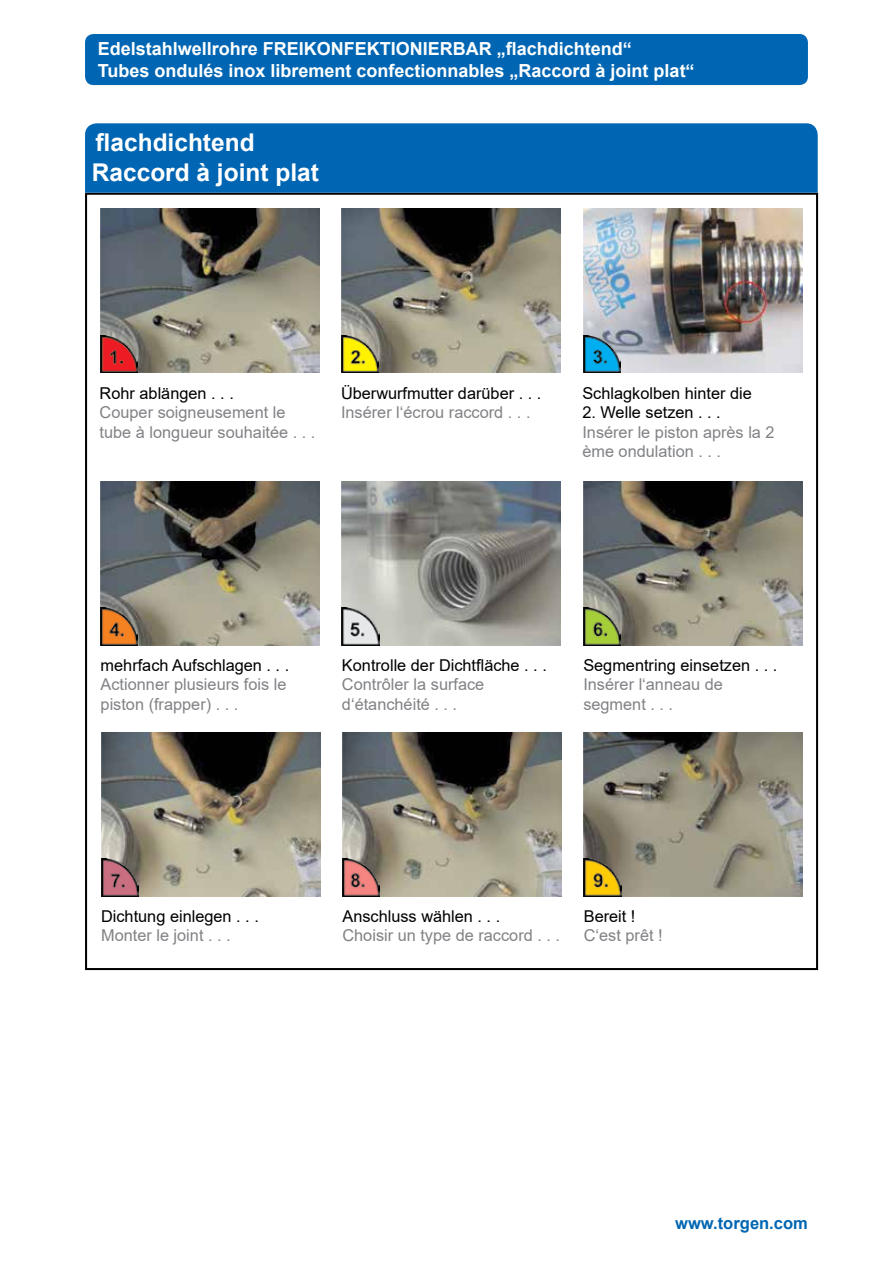
<style>
.page{position:relative;width:893px;height:1263px;background:#fff}
.page>*{position:absolute;margin:0;border:0;box-sizing:border-box;transform-origin:0 0}
.t1{font:700 24.45px/29.4px "Arial";color:#fff}
.t2{font:700 18px/21.6px "Arial";color:#fff}
.t3{font:700 16.5px "Arial";color:#0066b3}
.t4{font:16.35px/19.6px "Arial";color:#808285}
.t5{font:16.35px "Arial";color:#000}
</style>
<div class="page">
<div style="left:85px;top:34px;width:723px;height:51px;background:#0066b3;border-radius:9px"></div>
<div style="left:85px;top:193px;width:733px;height:777px;background:#fff;border:2px solid #000"></div>
<img style="left:101px;top:209px;width:219px;height:164px">
<img style="left:342px;top:209px;width:219px;height:164px">
<img style="left:583px;top:209px;width:219px;height:164px">
<img style="left:101px;top:481px;width:219px;height:164px">
<img style="left:342px;top:481px;width:219px;height:164px">
<img style="left:583px;top:481px;width:219px;height:164px">
<img style="left:101px;top:732px;width:219px;height:164px">
<img style="left:342px;top:732px;width:219px;height:164px">
<img style="left:584px;top:732px;width:219px;height:164px">
<img style="left:101px;top:335px;width:37px;height:38px">
<img style="left:341px;top:335px;width:37px;height:38px">
<img style="left:583px;top:335px;width:38px;height:38px">
<img style="left:101px;top:608px;width:37px;height:37px">
<img style="left:342px;top:608px;width:37px;height:37px">
<img style="left:583px;top:608px;width:38px;height:37px">
<img style="left:101px;top:859px;width:37px;height:37px">
<img style="left:342px;top:859px;width:38px;height:37px">
<img style="left:584px;top:859px;width:37px;height:37px">
<div style="left:85px;top:123px;width:733px;height:70px;background:#0066b3"></div>
<p class="t2" style="left:98px;top:38px;width:598px">Edelstahlwellrohre FREIKONFEKTIONIERBAR „flachdichtend“<br>Tubes ondulés inox librement confectionnables „Raccord à joint plat“</p>
<h1 class="t1" style="left:92px;top:128px;width:229px">flachdichtend<br>Raccord à joint plat</h1>
<p class="t5" style="left:100px;top:382px;width:136px">Rohr ablängen . . .</p>
<p class="t4" style="left:100px;top:402px;width:217px">Couper soigneusement le tube à longueur souhaitée . . .</p>
<p class="t5" style="left:341px;top:382px;width:202px">Überwurfmutter darüber . . .</p>
<p class="t4" style="left:341px;top:402px;width:191px">Insérer l‘écrou raccord . . .</p>
<p class="t5" style="left:582px;top:382px;width:171px">Schlagkolben hinter die</p>
<p class="t5" style="left:582px;top:401px;width:140px">2. Welle setzen . . .</p>
<p class="t4" style="left:582px;top:422px;width:194px">Insérer le piston après la 2 ème ondulation . . .</p>
<p class="t5" style="left:101px;top:654px;width:190px">mehrfach Aufschlagen . . .</p>
<p class="t4" style="left:101px;top:675px;width:187px">Actionner plusieurs fois le piston (frapper) . . .</p>
<p class="t5" style="left:342px;top:654px;width:206px">Kontrolle der Dichtfläche . . .</p>
<p class="t4" style="left:342px;top:675px;width:144px">Contrôler la surface d‘étanchéité . . .</p>
<p class="t5" style="left:583px;top:654px;width:196px">Segmentring einsetzen . . .</p>
<p class="t4" style="left:583px;top:675px;width:141px">Insérer l‘anneau de segment . . .</p>
<p class="t5" style="left:101px;top:905px;width:159px">Dichtung einlegen . . .</p>
<p class="t4" style="left:101px;top:926px;width:131px">Monter le joint . . .</p>
<p class="t5" style="left:342px;top:905px;width:159px">Anschluss wählen . . .</p>
<p class="t4" style="left:342px;top:926px;width:219px">Choisir un type de raccord . . .</p>
<p class="t5" style="left:584px;top:905px;width:53px">Bereit !</p>
<p class="t4" style="left:584px;top:926px;width:80px">C‘est prêt !</p>
<p class="t3" style="left:675px;top:1211px;width:134px">www.torgen.com</p>
</div>
